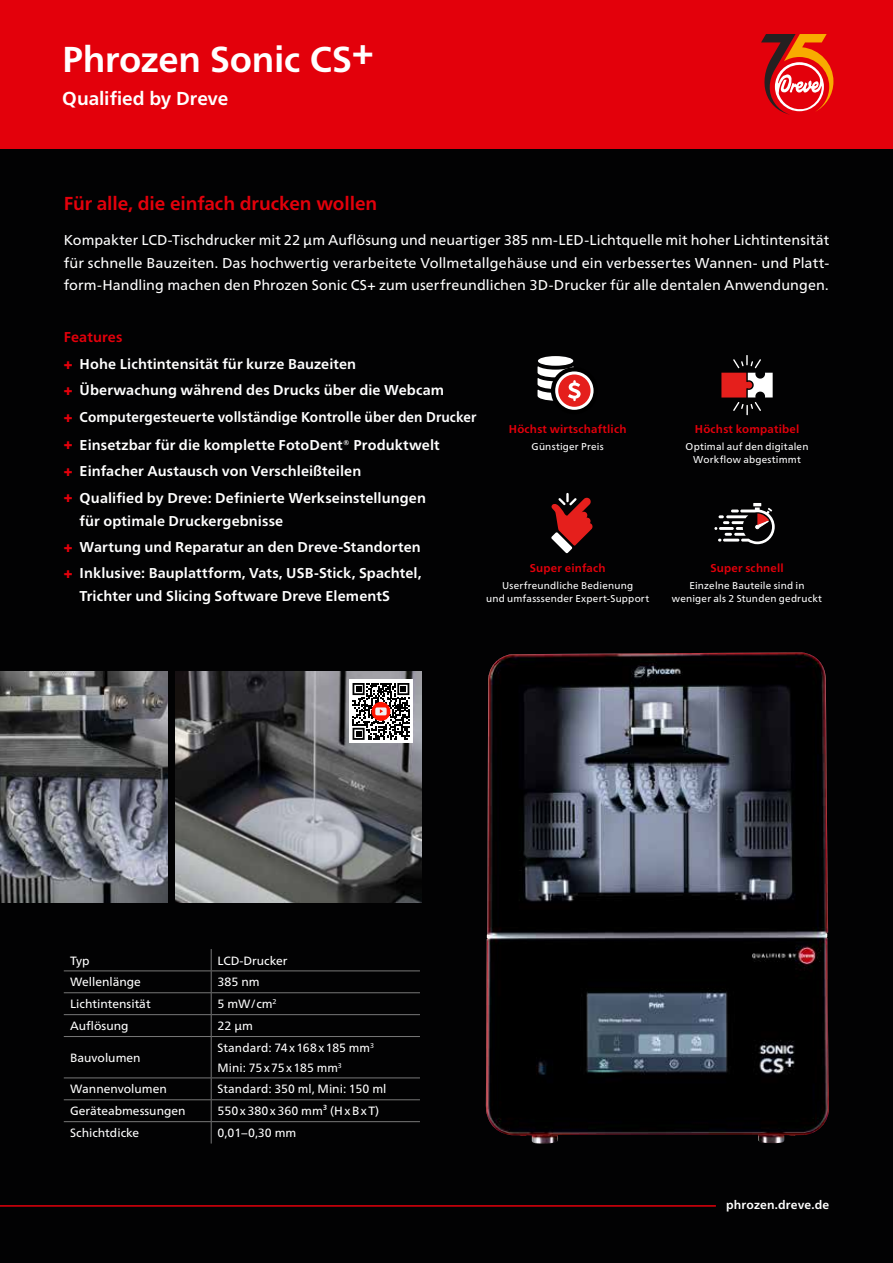
<style>
.page{position:relative;width:893px;height:1263px;background:#fff}
.page>*{position:absolute;margin:0;border:0;box-sizing:border-box;transform-origin:0 0}
.t1{font:700 36px "Frutiger Neue LTW1 G";letter-spacing:-.005em;color:#fff}
.t2{font:700 18.75px "Frutiger Neue LTW1 G";letter-spacing:-.005em;color:#e3000b}
.t3{font:700 18.75px "Frutiger Neue LTW1 G";letter-spacing:-.005em;color:#fff}
.t4{font:700 14.25px/27px "Frutiger Neue LTW1 G";letter-spacing:.01em;color:#fff}
.t5{font:14.25px/22.5px "Frutiger Neue LTW1 G";letter-spacing:.005em;color:#fff;text-align:justify}
.t6{font:12px/19.5px "Frutiger Neue LTW1 G";color:#fff}
.t7{font:12px "Frutiger Neue LTW1 G";letter-spacing:.06em;color:#fff}
.t8{font:700 12px "Frutiger Neue LTW1 G";letter-spacing:.01em;color:#fff}
.t9{font:700 11.4px "Frutiger Neue LTW1 G";letter-spacing:.015em;color:#e3000b}
.t10{font:9.9px/12.8px "Frutiger Neue LTW1 G";letter-spacing:.02em;color:#fff;text-align:center}
.s1{color:#e3000b}
.s2{font-weight:900;color:#e3000b}
</style>
<div class="page">
<div style="left:0;top:136px;width:893px;height:1127px;background:#020203"></div>
<div style="left:0;top:0;width:893px;height:149px;background:#e3000b"></div>
<hr style="left:0;top:1205px;width:716px;height:2px;background:#e3000b">
<svg style="left:761px;top:34px;width:72px;height:81px"></svg>
<img style="left:0;top:671px;width:168px;height:231px">
<img style="left:176px;top:671px;width:245px;height:231px">
<hr style="left:64px;top:970px;width:147px;height:1px;background:#787878">
<hr style="left:211px;top:970px;width:209px;height:1px;background:#787878">
<hr style="left:64px;top:992px;width:147px;height:1px;background:#787878">
<hr style="left:211px;top:992px;width:209px;height:1px;background:#787878">
<hr style="left:64px;top:1014px;width:147px;height:1px;background:#787878">
<hr style="left:211px;top:1014px;width:209px;height:1px;background:#787878">
<svg style="left:211px;top:949px;width:1px;height:87px"></svg>
<hr style="left:64px;top:1036px;width:147px;height:1px;background:#787878">
<hr style="left:211px;top:1036px;width:209px;height:1px;background:#787878">
<hr style="left:211px;top:1037px;width:1px;height:40px;background:#787878">
<hr style="left:64px;top:1077px;width:147px;height:1px;background:#787878">
<hr style="left:211px;top:1077px;width:209px;height:1px;background:#787878">
<hr style="left:64px;top:1099px;width:147px;height:1px;background:#787878">
<hr style="left:211px;top:1099px;width:209px;height:1px;background:#787878">
<hr style="left:64px;top:1121px;width:147px;height:1px;background:#787878">
<hr style="left:211px;top:1121px;width:209px;height:1px;background:#787878">
<svg style="left:211px;top:1078px;width:1px;height:65px"></svg>
<div style="left:538px;top:356px;width:35px;height:10px;background:#fff;border-radius:50%"></div>
<svg style="left:538px;top:361px;width:56px;height:49px"></svg>
<svg style="left:721px;top:355px;width:52px;height:60px"></svg>
<svg style="left:551px;top:493px;width:41px;height:60px"></svg>
<svg style="left:714px;top:503px;width:61px;height:41px"></svg>
<hr style="left:719px;top:527px;width:15px;height:3px;background:#fff">
<img style="left:486px;top:652px;width:343px;height:491px">
<div style="left:349px;top:679px;width:64px;height:64px;background:#fff"></div>
<svg style="left:353px;top:683px;width:56px;height:57px"></svg>
<h1 class="t1" style="left:62px;top:33px;width:313px">Phrozen Sonic CS+</h1>
<h2 class="t3" style="left:62px;top:84px;width:167px">Qualified by Dreve</h2>
<h2 class="t2" style="left:64px;top:190px;width:315px">Für alle, die einfach drucken wollen</h2>
<p class="t5" style="left:64px;top:228px;width:767px">Kompakter LCD-Tischdrucker mit 22 μm Auflösung und neuartiger 385 nm-LED-Lichtquelle mit hoher Lichtintensität für schnelle Bauzeiten. Das hochwertig verarbeitete Vollmetallgehäuse und ein verbessertes Wannen- und Platt&shy;form-Handling machen den Phrozen Sonic CS+ zum userfreundlichen 3D-Drucker für alle dentalen Anwendungen.</p>
<p class="t4" style="left:64px;top:322px;width:294px;line-height:27.5px"><span class="s1">Features<br></span><span class="s2">+</span> Hohe Lichtintensität für kurze Bauzeiten</p>
<p class="t4" style="left:64px;top:376px;width:414px"><span class="s2">+</span> Überwachung während des Drucks über die Webcam<br><span class="s2">+</span> Computergesteuerte vollständige Kontrolle über den Drucker <span class="s2">+</span> Einsetzbar für die komplette FotoDent® Produktwelt<br><span class="s2">+</span> Einfacher Austausch von Verschleißteilen<br><span class="s2">+</span> Qualified by Dreve: Definierte Werkseinstellungen</p>
<p class="t4" style="left:64px;top:506px;width:359px;line-height:26.4px;text-indent:16px">für optimale Druckergebnisse<br><span class="s2">+</span> Wartung und Reparatur an den Dreve-Standorten <span class="s2">+</span> Inklusive: Bauplattform, Vats, USB-Stick, Spachtel,</p>
<p class="t4" style="left:80px;top:581px;width:312px">Trichter und Slicing Software Dreve ElementS</p>
<p class="t9" style="left:509px;top:421px;width:119px">Höchst wirtschaftlich</p>
<p class="t10" style="left:532px;top:439px;width:74px">Günstiger Preis</p>
<p class="t9" style="left:530px;top:560px;width:77px">Super einfach</p>
<p class="t10" style="left:486px;top:578px;width:165px">Userfreundliche Bedienung<br>und umfasssender Expert-Support</p>
<p class="t9" style="left:695px;top:421px;width:106px">Höchst kompatibel</p>
<p class="t10" style="left:686px;top:439px;width:124px">Optimal auf den digitalen<br>Workflow abgestimmt</p>
<p class="t9" style="left:710px;top:560px;width:75px">Super schnell</p>
<p class="t10" style="left:672px;top:578px;width:152px">Einzelne Bauteile sind in weniger als 2 Stunden gedruckt</p>
<p class="t6" style="left:70px;top:949px;width:21px">Typ</p>
<p class="t6" style="left:218px;top:949px;width:71px">LCD-Drucker</p>
<p class="t6" style="left:70px;top:971px;width:72px">Wellenlänge</p>
<p class="t6" style="left:218px;top:971px;width:43px">385 nm</p>
<p class="t6" style="left:70px;top:993px;width:82px">Lichtintensität</p>
<p class="t6" style="left:218px;top:993px;width:61px">5 mW/cm<sup>2</sup></p>
<p class="t6" style="left:70px;top:1015px;width:60px">Auflösung</p>
<p class="t6" style="left:218px;top:1015px;width:37px">22 µm</p>
<p class="t6" style="left:70px;top:1047px;width:72px">Bauvolumen</p>
<p class="t6" style="left:218px;top:1037px;width:158px">Standard: 74x168x185 mm<sup>3<br></sup>Mini: 75x75x185 mm<sup>3</sup></p>
<p class="t6" style="left:70px;top:1078px;width:98px">Wannenvolumen</p>
<p class="t6" style="left:218px;top:1078px;width:170px">Standard: 350 ml, Mini: 150 ml</p>
<p class="t6" style="left:70px;top:1100px;width:117px">Geräteabmessungen</p>
<p class="t7" style="left:218px;top:1102px;width:163px">550x380x360 mm³ (HxBxT)</p>
<p class="t6" style="left:70px;top:1122px;width:71px">Schichtdicke</p>
<p class="t6" style="left:218px;top:1122px;width:80px">0,01–0,30 mm</p>
<p class="t8" style="left:726px;top:1196px;width:105px">phrozen.dreve.de</p>
</div>
